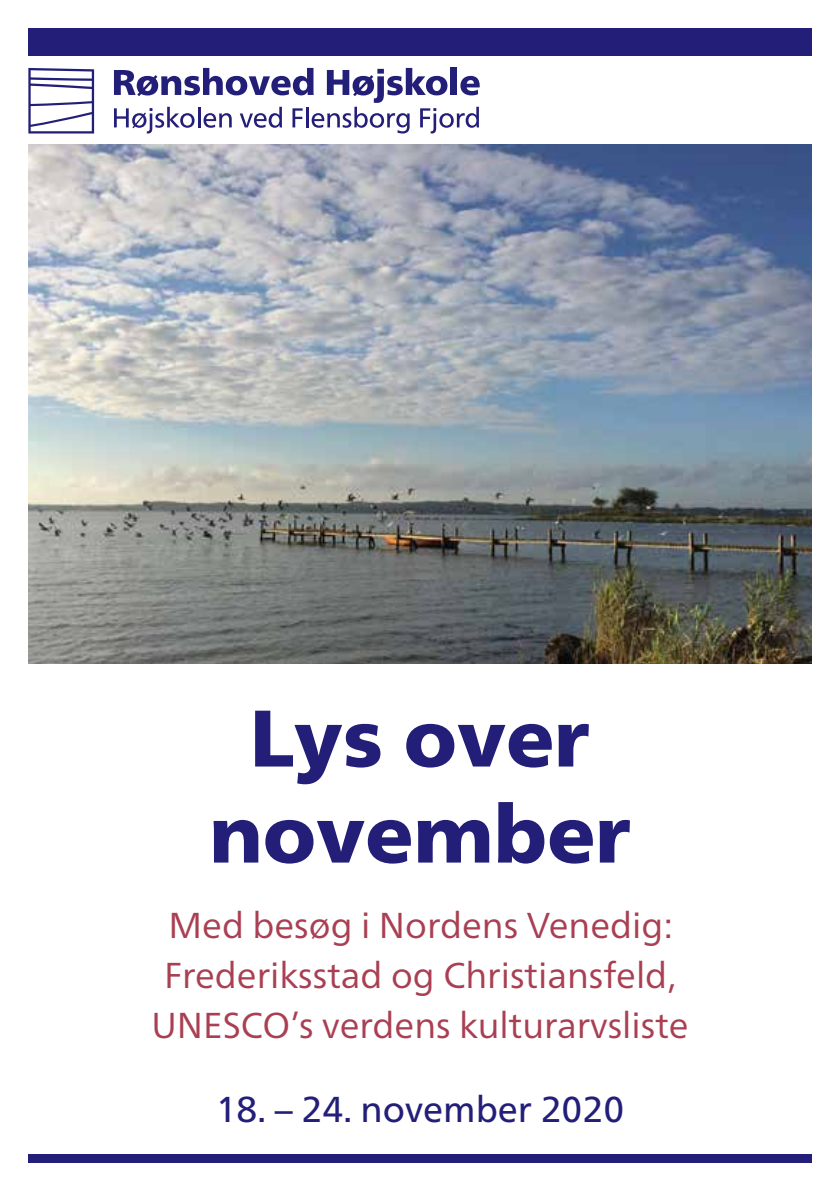
<style>
.page{position:relative;width:840px;height:1191px;background:#fff}
.page>*{position:absolute;margin:0;border:0;box-sizing:border-box;transform-origin:0 0}
.t1{font:900 80px/96px "Frutiger Neue LT Pro";color:#231f78;text-align:center}
.t2{font:36px/50px "Frutiger Neue LT Pro";color:#a93f52;text-align:center}
.t3{font:36px "Frutiger Neue LT Pro";color:#231f78}
</style>
<div class="page">
<img style="left:28px;top:144px;width:783px;height:519px">
<div style="left:28px;top:1154px;width:783px;height:8px;background:#231f78"></div>
<div style="left:28px;top:28px;width:783px;height:28px;background:#231f78"></div>
<svg style="left:114px;top:68px;width:365px;height:65px"></svg>
<svg style="left:28px;top:68px;width:66px;height:65px"></svg>
<h1 class="t1" style="left:209px;top:689px;width:423px">Lys over november</h1>
<p class="t2" style="left:151px;top:900px;width:538px">Med besøg i Nordens Venedig:<br>Frederiksstad og Christiansfeld,<br>UNESCO’s verdens kulturarvsliste</p>
<p class="t3" style="left:216px;top:1087px;width:410px">18. – 24. november 2020</p>
</div>
